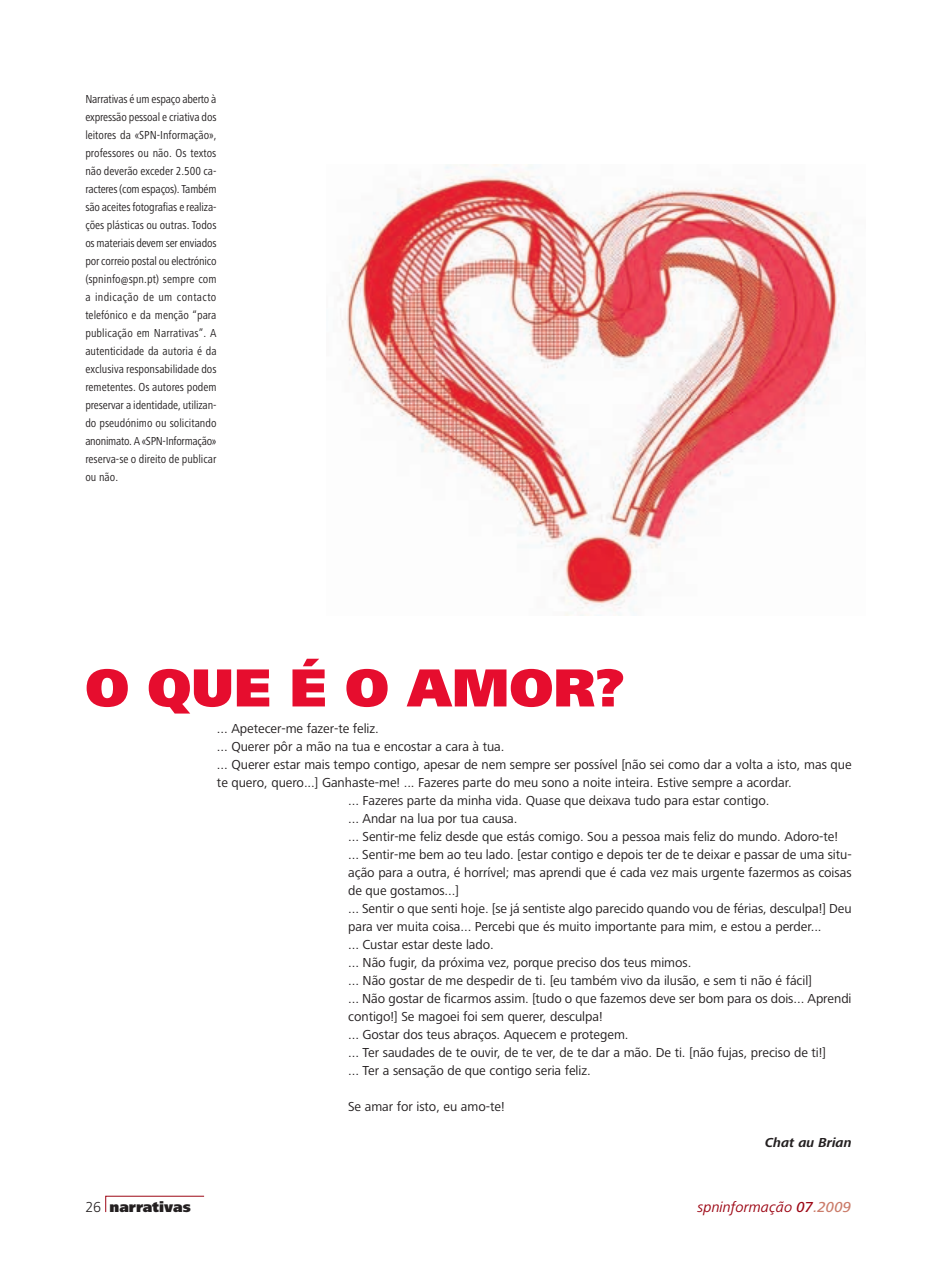
<style>
.page{position:relative;width:935px;height:1275px;background:#fff}
.page>*{position:absolute;margin:0;border:0;box-sizing:border-box;transform-origin:0 0}
.t1{font:900 55.5px "Frutiger Next LT";color:#e60d2e}
.t2{font:italic 15px "Frutiger Next LT";color:#9d0715}
.t3{font:900 15px "Frutiger Next LT";color:#231f20}
.t4{font:13.5px/18px "Frutiger Next LT";letter-spacing:-.005em;color:#231f20}
.t5{font:italic 700 13.5px "Frutiger Next LT";color:#231f20}
.t6{font:condensed 12px/18px "Frutiger Next LT";color:#231f20;text-align:justify}
.s1{font-weight:300}
.s2{font-weight:500}
.s3{font-weight:500;color:#cb7c6a}
</style>
<div class="page">
<svg style="left:105px;top:1195px;width:100px;height:18px"></svg>
<img style="left:340px;top:165px;width:513px;height:450px">
<p class="t6" style="left:85px;top:90px;width:133px">Narrativas é um espaço aberto à expressão pessoal e criativa dos leitores da «SPN-Informação», professores ou não. Os textos não deverão exceder 2.500 ca&shy;racteres (com espaços). Também são aceites fotografias e realiza&shy;ções plásticas ou outras. Todos os materiais devem ser enviados por correio postal ou electrónico (spninfo@spn.pt) sempre com a indicação de um contacto telefónico e da menção “para publicação em Narrativas”. A autenticidade da autoria é da exclusiva responsabilidade dos remetentes. Os autores podem preservar a identidade, utilizan&shy;do pseudónimo ou solicitando anonimato. A «SPN-Informação» reserva-se o direito de publicar ou não.</p>
<p class="t1" style="left:85px;top:656px;width:540px">O QUE É O AMOR?</p>
<p class="t4" style="left:217px;top:720px;width:636px">... Apetecer-me fazer-te feliz.<br>... Querer pôr a mão na tua e encostar a cara à tua.<br>... Querer estar mais tempo contigo, apesar de nem sempre ser possível [não sei como dar a volta a isto, mas que te quero, quero...] Ganhaste-me! ... Fazeres parte do meu sono a noite inteira. Estive sempre a acordar.</p>
<p class="t4" style="left:348px;top:792px;width:505px">... Fazeres parte da minha vida. Quase que deixava tudo para estar contigo.<br>... Andar na lua por tua causa.<br>... Sentir-me feliz desde que estás comigo. Sou a pessoa mais feliz do mundo. Adoro-te! ... Sentir-me bem ao teu lado. [estar contigo e depois ter de te deixar e passar de uma situ&shy;ação para a outra, é horrível; mas aprendi que é cada vez mais urgente fazermos as coisas de que gostamos...]<br>... Sentir o que senti hoje. [se já sentiste algo parecido quando vou de férias, desculpa!] Deu para ver muita coisa... Percebi que és muito importante para mim, e estou a perder...<br>... Custar estar deste lado.<br>... Não fugir, da próxima vez, porque preciso dos teus mimos.<br>... Não gostar de me despedir de ti. [eu também vivo da ilusão, e sem ti não é fácil]<br>... Não gostar de ficarmos assim. [tudo o que fazemos deve ser bom para os dois... Aprendi contigo!] Se magoei foi sem querer, desculpa!<br>... Gostar dos teus abraços. Aquecem e protegem.<br>... Ter saudades de te ouvir, de te ver, de te dar a mão. De ti. [não fujas, preciso de ti!]<br>... Ter a sensação de que contigo seria feliz.</p>
<p class="t4" style="left:348px;top:1098px;width:158px">Se amar for isto, eu amo-te!</p>
<p class="t5" style="left:765px;top:1135px;width:88px">Chat au Brian</p>
<p class="t3" style="left:85px;top:1199px;width:107px"><span class="s1">26</span> narrativas</p>
<p class="t2" style="left:697px;top:1199px;width:155px">spninformação <span class="s2">07</span><span class="s3">.2009</span></p>
</div>
